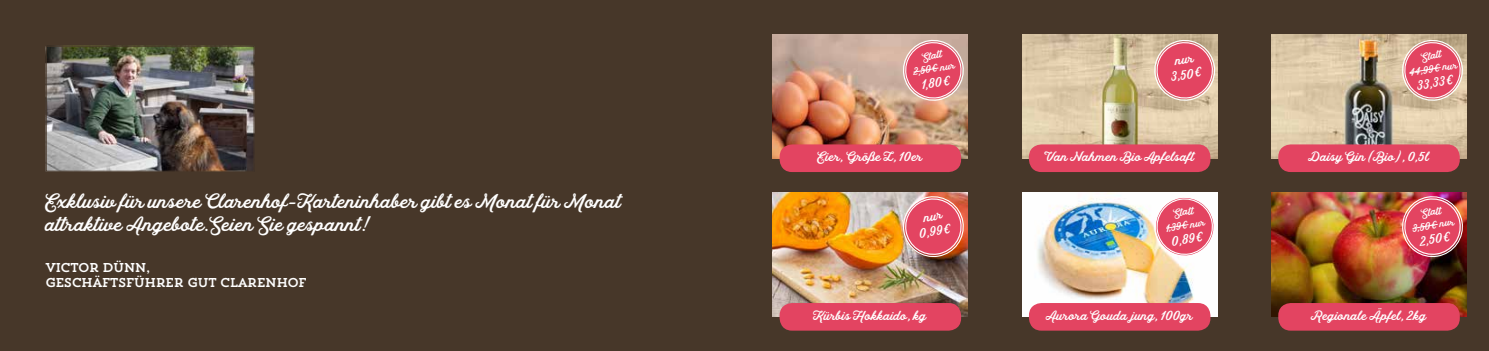
<style>
.page{position:relative;width:1489px;height:351px;background:#fff}
.page>*{position:absolute;margin:0;border:0;box-sizing:border-box;transform-origin:0 0}
.t1{font:19.25px/23px "Hanley Script";color:#fff}
.t2{font:12.75px/15.4px "Trend Slab One";letter-spacing:-.1em;color:#fff}
.t3{font:12.5px/15px "Hanley Script";color:#fff;text-align:center}
.t4{font:10px/13.1px "Hanley Script";color:#fff;text-align:center}
</style>
<div class="page">
<div style="left:0;top:0;width:1488px;height:351px;background:#473729"></div>
<img style="left:772px;top:34px;width:195px;height:124px">
<img style="left:1022px;top:34px;width:195px;height:124px">
<img style="left:1271px;top:34px;width:195px;height:124px">
<img style="left:772px;top:193px;width:195px;height:124px">
<img style="left:1022px;top:193px;width:195px;height:124px">
<img style="left:1271px;top:193px;width:195px;height:124px">
<img style="left:45px;top:45px;width:210px;height:127px">
<div style="left:46px;top:46px;width:208px;height:126px;border:1px solid #473729"></div>
<div style="left:1278px;top:303px;width:181px;height:27px;background:#e34461;border-radius:12px"></div>
<div style="left:1028px;top:303px;width:182px;height:27px;background:#e34461;border-radius:12px"></div>
<div style="left:779px;top:303px;width:182px;height:27px;background:#e34461;border-radius:12px"></div>
<div style="left:1278px;top:144px;width:181px;height:28px;background:#e34461;border-radius:12px"></div>
<div style="left:1028px;top:144px;width:182px;height:28px;background:#e34461;border-radius:12px"></div>
<div style="left:779px;top:144px;width:182px;height:28px;background:#e34461;border-radius:12px"></div>
<svg style="left:1400px;top:38px;width:64px;height:64px;background:#de7c82"></svg>
<svg style="left:1152px;top:38px;width:64px;height:64px;background:#de7b81"></svg>
<svg style="left:901px;top:38px;width:64px;height:64px;background:#df7984"></svg>
<img style="left:1400px;top:194px;width:64px;height:65px">
<svg style="left:1152px;top:194px;width:64px;height:65px;background:#ee919e"></svg>
<img style="left:901px;top:194px;width:64px;height:65px">
<h1 class="t1" style="left:45px;top:191px;width:577px">Exklusiv für unsere Clarenhof-Karteninhaber gibt es Monat für Monat attraktive Angebote.Seien Sie gespannt!</h1>
<p class="t2" style="left:45px;top:259px;width:263px">VICTOR DÜNN,<br>GESCHÄFTSFÜHRER GUT CLARENHOF</p>
<p class="t4" style="left:910px;top:54px;width:43px;rotate:-10deg">Statt<br>2,50€ nur</p>
<p class="t3" style="left:920px;top:79px;width:31px;rotate:-10deg">1,80€</p>
<p class="t3" style="left:1167px;top:56px;width:33px;rotate:-10deg">nur<br>3,50€</p>
<p class="t4" style="left:1406px;top:54px;width:50px;rotate:-10deg">Statt<br>44,99€ nur</p>
<p class="t3" style="left:1415px;top:79px;width:39px;rotate:-10deg">33,33€</p>
<p class="t3" style="left:817px;top:150px;width:107px">Eier, Größe L, 10er</p>
<p class="t3" style="left:1044px;top:150px;width:151px">Van Nahmen Bio Apfelsaft</p>
<p class="t3" style="left:1307px;top:150px;width:122px">Daisy Gin (Bio), 0,5l</p>
<p class="t3" style="left:915px;top:212px;width:34px;rotate:-10deg">nur<br>0,99€</p>
<p class="t4" style="left:1162px;top:210px;width:41px;rotate:-10deg">Statt<br>1,39€ nur</p>
<p class="t3" style="left:1170px;top:235px;width:34px;rotate:-10deg">0,89€</p>
<p class="t4" style="left:1408px;top:210px;width:44px;rotate:-10deg">Statt<br>3,50€ nur</p>
<p class="t3" style="left:1418px;top:235px;width:33px;rotate:-10deg">2,50€</p>
<p class="t3" style="left:813px;top:309px;width:115px">Kürbis Hokkaido, kg</p>
<p class="t3" style="left:1045px;top:309px;width:148px">Aurora Gouda jung, 100gr</p>
<p class="t3" style="left:1310px;top:309px;width:117px">Regionale Äpfel, 2kg</p>
</div>
